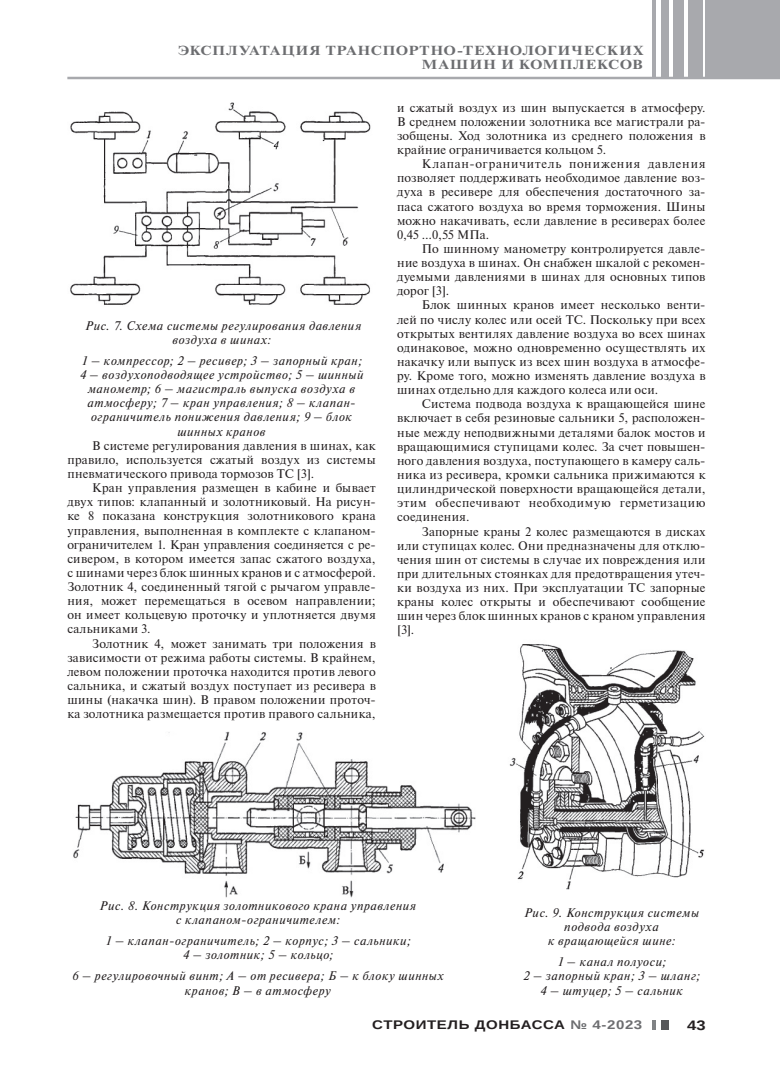
<style>
.page{position:relative;width:780px;height:1088px;background:#fff}
.page>*{position:absolute;margin:0;border:0;box-sizing:border-box;transform-origin:0 0}
.t1{font:700 13.75px "Arimo";color:#231f20;scale:1.2 1}
.t2{font:700 13.12px/14.1px "Newton";letter-spacing:.055em;color:#6c6d70;text-align:right;scale:1.2 1}
.набор{font:12.5px/14.1px "Newton";letter-spacing:.02em;color:#231f20;text-align:justify}
.подпись_фото{font:italic 12.5px/14.1px "Newton";letter-spacing:.045em;color:#231f20;text-align:center}
.t3{font:700 12.5px "Arimo";letter-spacing:.04em;color:#231f20;scale:1.2 1}
.s1{color:#6c6d70}
</style>
<div class="page">
<div style="left:705px;top:0;width:75px;height:78px;background:#a8a9ad"></div>
<div style="left:688px;top:0;width:14px;height:78px;background:#a8a9ad"></div>
<div style="left:673px;top:0;width:10px;height:78px;background:#a8a9ad"></div>
<div style="left:661px;top:0;width:7px;height:78px;background:#a8a9ad"></div>
<hr style="left:652px;top:0;width:4px;height:78px;background:#a8a9ad">
<div style="left:661px;top:1020px;width:7px;height:9px;background:#57585a"></div>
<svg style="left:652px;top:1020px;width:4px;height:9px"></svg>
<hr style="left:67px;top:77px;width:713px;height:2px;background:#a8a9ad">
<img style="left:70px;top:103px;width:301px;height:202px">
<img style="left:73px;top:732px;width:402px;height:166px">
<img style="left:509px;top:644px;width:196px;height:245px">
<p class="t2" style="left:178px;top:44px;width:389px">ЭКСПЛУАТАЦИЯ ТРАНСПОРТНО-ТЕХНОЛОГИЧЕСКИХ<br>МАШИН И КОМПЛЕКСОВ</p>
<p class="подпись_фото" style="left:85px;top:318px;width:277px">Рис. 7. Схема системы регулирования давления воздуха в шинах:</p>
<p class="подпись_фото" style="left:80px;top:354px;width:285px">1 – компрессор; 2 – ресивер; 3 – запорный кран; 4 – воздухоподводящее устройство; 5 – шинный манометр; 6 – магистраль выпуска воздуха в атмосферу; 7 – кран управления; 8 – клапан&shy;ограничитель понижения давления; 9 – блок шинных кранов</p>
<p class="набор" style="left:67px;top:438px;width:310px;text-indent:25px">В системе регулирования давления в шинах, как правило, используется сжатый воздух из системы пневматического привода тормозов ТС [3].</p>
<p class="набор" style="left:67px;top:480px;width:310px;text-indent:25px">Кран управления размещен в кабине и бывает двух типов: клапанный и золотниковый. На рисун&shy;ке 8 показана конструкция золотникового крана управления, выполненная в комплекте с клапаном&shy;ограничителем 1. Кран управления соединяется с ре&shy;сивером, в котором имеется запас сжатого воздуха, с шинами через блок шинных кранов и с атмосферой.<br>Золотник 4, соединенный тягой с рычагом управле&shy;ния, может перемещаться в осевом направлении; он имеет кольцевую проточку и уплотняется двумя сальниками 3.</p>
<p class="набор" style="left:67px;top:636px;width:310px;text-indent:25px">Золотник 4, может занимать три положения в зависимости от режима работы системы. В крайнем, левом положении проточка находится против левого сальника, и сжатый воздух поступает из ресивера в шины (накачка шин). В правом положении проточ&shy;ка золотника размещается против правого сальника,</p>
<p class="набор" style="left:397px;top:100px;width:310px">и сжатый воздух из шин выпускается в атмосферу.<br>В среднем положении золотника все магистрали ра&shy;зобщены. Ход золотника из среднего положения в крайние ограничивается кольцом 5.</p>
<p class="набор" style="left:397px;top:156px;width:310px;text-indent:25px">Клапан-ограничитель понижения давления позволяет поддерживать необходимое давление воз&shy;духа в ресивере для обеспечения достаточного за&shy;паса сжатого воздуха во время торможения. Шины можно накачивать, если давление в ресиверах более 0,45 …0,55 МПа.</p>
<p class="набор" style="left:397px;top:241px;width:310px;text-indent:25px">По шинному манометру контролируется давле&shy;ние воздуха в шинах. Он снабжен шкалой с рекомен&shy;дуемыми давлениями в шинах для основных типов дорог [3].</p>
<p class="набор" style="left:397px;top:298px;width:310px;text-indent:25px">Блок шинных кранов имеет несколько венти&shy;лей по числу колес или осей ТС. Поскольку при всех открытых вентилях давление воздуха во всех шинах одинаковое, можно одновременно осуществлять их накачку или выпуск из всех шин воздуха в атмосфе&shy;ру. Кроме того, можно изменять давление воздуха в шинах отдельно для каждого колеса или оси.</p>
<p class="набор" style="left:397px;top:397px;width:310px;text-indent:25px">Система подвода воздуха к вращающейся шине включает в себя резиновые сальники 5, расположен&shy;ные между неподвижными деталями балок мостов и вращающимися ступицами колес. За счет повышен&shy;ного давления воздуха, поступающего в камеру саль&shy;ника из ресивера, кромки сальника прижимаются к цилиндрической поверхности вращающейся детали, этим обеспечивают необходимую герметизацию соединения.</p>
<p class="набор" style="left:397px;top:524px;width:310px;text-indent:25px">Запорные краны 2 колес размещаются в дисках или ступицах колес. Они предназначены для отклю&shy;чения шин от системы в случае их повреждения или при длительных стоянках для предотвращения утеч&shy;ки воздуха из них. При эксплуатации ТС запорные краны колес открыты и обеспечивают сообщение шин через блок шинных кранов с краном управления [3].</p>
<p class="подпись_фото" style="left:100px;top:898px;width:318px">Рис. 8. Конструкция золотникового крана управления с клапаном-ограничителем:</p>
<p class="подпись_фото" style="left:105px;top:934px;width:307px">1 – клапан-ограничитель; 2 – корпус; 3 – сальники;<br>4 – золотник; 5 – кольцо;</p>
<p class="подпись_фото" style="left:72px;top:969px;width:373px">6 – регулировочный винт; А – от ресивера; Б – к блоку шинных кранов; В – в атмосферу</p>
<p class="подпись_фото" style="left:524px;top:905px;width:176px">Рис. 9. Конструкция системы подвода воздуха<br>к вращающейся шине:</p>
<p class="подпись_фото" style="left:523px;top:955px;width:178px">1 – канал полуоси;<br>2 – запорный кран; 3 – шланг;<br>4 – штуцер; 5 – сальник</p>
<p class="t3" style="left:372px;top:1016px;width:226px">СТРОИТЕЛЬ ДОНБАССА <span class="s1">№ 4-2023</span></p>
<p class="t1" style="left:687px;top:1016px;width:17px">43</p>
</div>
